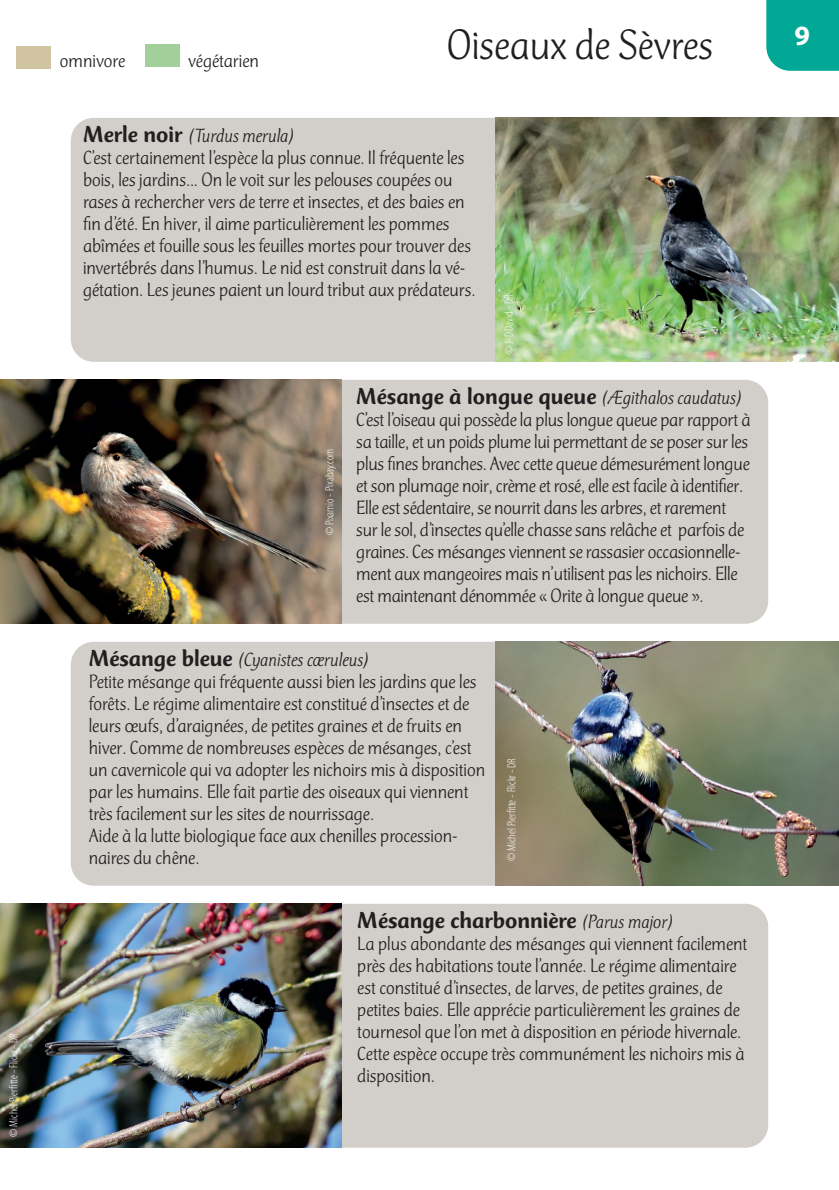
<style>
.page{position:relative;width:839px;height:1190px;background:#fff}
.page>*{position:absolute;margin:0;border:0;box-sizing:border-box;transform-origin:0 0}
.t1{font:300 44px "Club Type Std";color:#231f20}
.t2{font:700 28px "Myriad Pro";color:#fff}
.NOM_OISEAU_12{font:500 24px "Club Type Std";color:#231f20}
.texte_corps_10{font:300 20px/22px "Club Type Std";color:#231f20}
.NOM_OISEAU_12_blanc{font:italic 300 20px "Club Type Std";color:#231f20}
.texte_corps_9{font:300 condensed 12px "Myriad Pro";color:#fff}
.s1{font-weight:500;font-style:normal;font-size:24px}
.s2{font-weight:300;font-style:italic;font-size:20px}
</style>
<div class="page">
<div style="left:341px;top:380px;width:427px;height:243px;background:#d2cec9"></div>
<div style="left:341px;top:903px;width:427px;height:244px;background:#d2cec9"></div>
<div style="left:71px;top:642px;width:424px;height:243px;background:#d2cec9"></div>
<div style="left:71px;top:118px;width:424px;height:244px;background:#d2cec9"></div>
<img style="left:0;top:903px;width:341px;height:244px">
<img style="left:495px;top:642px;width:343px;height:243px">
<img style="left:0;top:380px;width:341px;height:243px">
<img style="left:495px;top:118px;width:343px;height:244px">
<div style="left:17px;top:46px;width:34px;height:23px;background:#d1c5a1"></div>
<div style="left:145px;top:44px;width:34px;height:23px;background:#a3cf9a"></div>
<div style="left:766px;top:0;width:73px;height:71px;background:#00a895"></div>
<p class="texte_corps_9" style="left:6px;top:1136px;width:104px;rotate:-90deg">© Michel Pierfitte - Flickr - DR</p>
<p class="texte_corps_10" style="left:60px;top:50px;width:67px">omnivore</p>
<p class="texte_corps_10" style="left:188px;top:50px;width:72px">végétarien</p>
<h1 class="t1" style="left:446px;top:22px;width:268px">Oiseaux de Sèvres</h1>
<h2 class="t2" style="left:794px;top:18px;width:17px">9</h2>
<p class="NOM_OISEAU_12_blanc" style="left:83px;top:125px;width:213px"><span class="s1">Merle noir</span> (Turdus merula)</p>
<p class="texte_corps_10" style="left:83px;top:147px;width:394px">C’est certainement l’espèce la plus connue. Il fréquente les bois, les jardins... On le voit sur les pelouses coupées ou rases à rechercher vers de terre et insectes, et des baies en fin d’été. En hiver, il aime particulièrement les pommes abîmées et fouille sous les feuilles mortes pour trouver des invertébrés dans l’humus. Le nid est construit dans la vé&shy;gétation. Les jeunes paient un lourd tribut aux prédateurs.</p>
<p class="texte_corps_9" style="left:501px;top:354px;width:60px;rotate:-90deg">© J-D David - DR</p>
<p class="texte_corps_9" style="left:322px;top:535px;width:88px;rotate:-90deg">© Pixamio - Pixabay.com</p>
<p class="NOM_OISEAU_12" style="left:356px;top:383px;width:387px">Mésange à longue queue <span class="s2">(Ægithalos caudatus)</span></p>
<p class="texte_corps_10" style="left:356px;top:408px;width:396px">C’est l’oiseau qui possède la plus longue queue par rapport à sa taille, et un poids plume lui permettant de se poser sur les plus fines branches. Avec cette queue démesurément longue et son plumage noir, crème et rosé, elle est facile à identifier.<br>Elle est sédentaire, se nourrit dans les arbres, et rarement sur le sol, d’insectes qu’elle chasse sans relâche et parfois de graines. Ces mésanges viennent se rassasier occasionnelle&shy;ment aux mangeoires mais n’utilisent pas les nichoirs. Elle est maintenant dénommée « Orite à longue queue ».</p>
<p class="NOM_OISEAU_12_blanc" style="left:89px;top:649px;width:282px"><span class="s1">Mésange bleue</span> (Cyanistes cæruleus)</p>
<p class="texte_corps_10" style="left:89px;top:671px;width:398px">Petite mésange qui fréquente aussi bien les jardins que les forêts. Le régime alimentaire est constitué d’insectes et de leurs œufs, d’araignées, de petites graines et de fruits en hiver. Comme de nombreuses espèces de mésanges, c’est un cavernicole qui va adopter les nichoirs mis à disposition par les humains. Elle fait partie des oiseaux qui viennent très facilement sur les sites de nourrissage.</p>
<p class="texte_corps_10" style="left:89px;top:825px;width:370px">Aide à la lutte biologique face aux chenilles procession&shy;naires du chêne.</p>
<p class="texte_corps_9" style="left:504px;top:861px;width:104px;rotate:-90deg">© Michel Pierfitte - Flickr - DR</p>
<p class="NOM_OISEAU_12" style="left:357px;top:907px;width:318px">Mésange charbonnière <span class="s2">(Parus major)</span></p>
<p class="texte_corps_10" style="left:357px;top:933px;width:391px">La plus abondante des mésanges qui viennent facilement près des habitations toute l’année. Le régime alimentaire est constitué d’insectes, de larves, de petites graines, de petites baies. Elle apprécie particulièrement les graines de tournesol que l’on met à disposition en période hivernale.<br>Cette espèce occupe très communément les nichoirs mis à disposition.</p>
</div>
